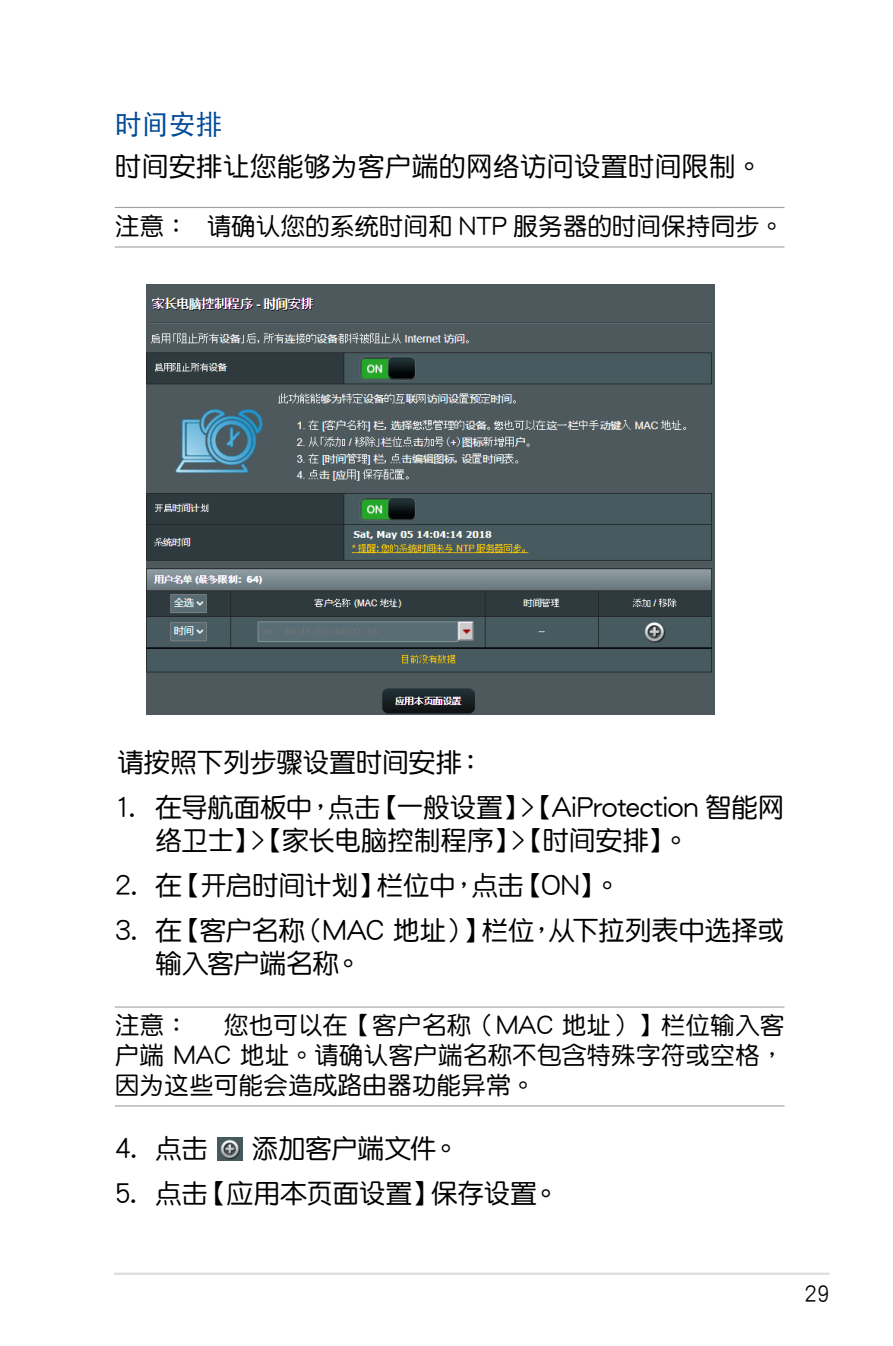
<style>
.page{position:relative;width:893px;height:1346px;background:#fff}
.page>*{position:absolute;margin:0;border:0;box-sizing:border-box;transform-origin:0 0}
.t1{font:27px/32.4px "DF Yuan GB5 Std W5";letter-spacing:-.015em;color:#000}
.t2{font:27px "DF Hei GB5 Std W5";color:#004a98}
.t3{font:24.75px/29.7px "DF Yuan GB5 Std W5";color:#000;text-align:justify}
.t4{font:22.5px "DF Yuan GB5 Std W5";color:#000;scale:.9 1}
</style>
<div class="page">
<hr style="left:114px;top:1272px;width:715px;height:3px;background:#dcdddd">
<hr style="left:115px;top:207px;width:669px;height:1px;background:#9fa0a0">
<hr style="left:115px;top:246px;width:669px;height:2px;background:#9fa0a0">
<hr style="left:115px;top:1006px;width:669px;height:1px;background:#9fa0a0">
<hr style="left:115px;top:1105px;width:669px;height:1px;background:#9fa0a0">
<img style="left:146px;top:285px;width:568px;height:430px">
<img style="left:217px;top:1137px;width:26px;height:23px">
<p class="t2" style="left:115px;top:110px;width:109px">時間安排</p>
<p class="t1" style="left:115px;top:150px;width:649px">時間安排讓您能夠為客戶端的網絡訪問設置時間限制。</p>
<p class="t3" style="left:115px;top:211px;width:671px">注意： 請確認您的系統時間和 NTP 服務器的時間保持同步。</p>
<p class="t1" style="left:117px;top:746px;width:369px">請按照下列步驟設置時間安排：</p>
<p class="t1" style="left:155px;top:791px;width:631px;text-indent:-40px">1. 在導航面板中，點擊【一般設置】&gt;【AiProtection 智能網絡衛士】&gt;【家長電腦控制程序】&gt;【時間安排】。</p>
<p class="t1" style="left:115px;top:869px;width:507px">2. 在【開啟時間計劃】欄位中，點擊【ON】。</p>
<p class="t1" style="left:155px;top:914px;width:631px;text-indent:-40px">3. 在【客戶名稱（MAC 地址）】欄位，從下拉列表中選擇或輸入客戶端名稱。</p>
<p class="t3" style="left:115px;top:1010px;width:76px">注意：</p>
<p class="t3" style="left:115px;top:1010px;width:671px;text-indent:109px">您也可以在【客戶名稱（MAC 地址）】欄位輸入客戶端 MAC 地址。請確認客戶端名稱不包含特殊字符或空格，因為這些可能會造成路由器功能異常。</p>
<p class="t1" style="left:115px;top:1132px;width:95px">4. 點擊</p>
<p class="t1" style="left:252px;top:1132px;width:209px">添加客戶端文件。</p>
<p class="t1" style="left:115px;top:1177px;width:446px">5. 點擊【應用本頁面設置】保存設置。</p>
<p class="t4" style="left:805px;top:1282px;width:29px">29</p>
</div>
